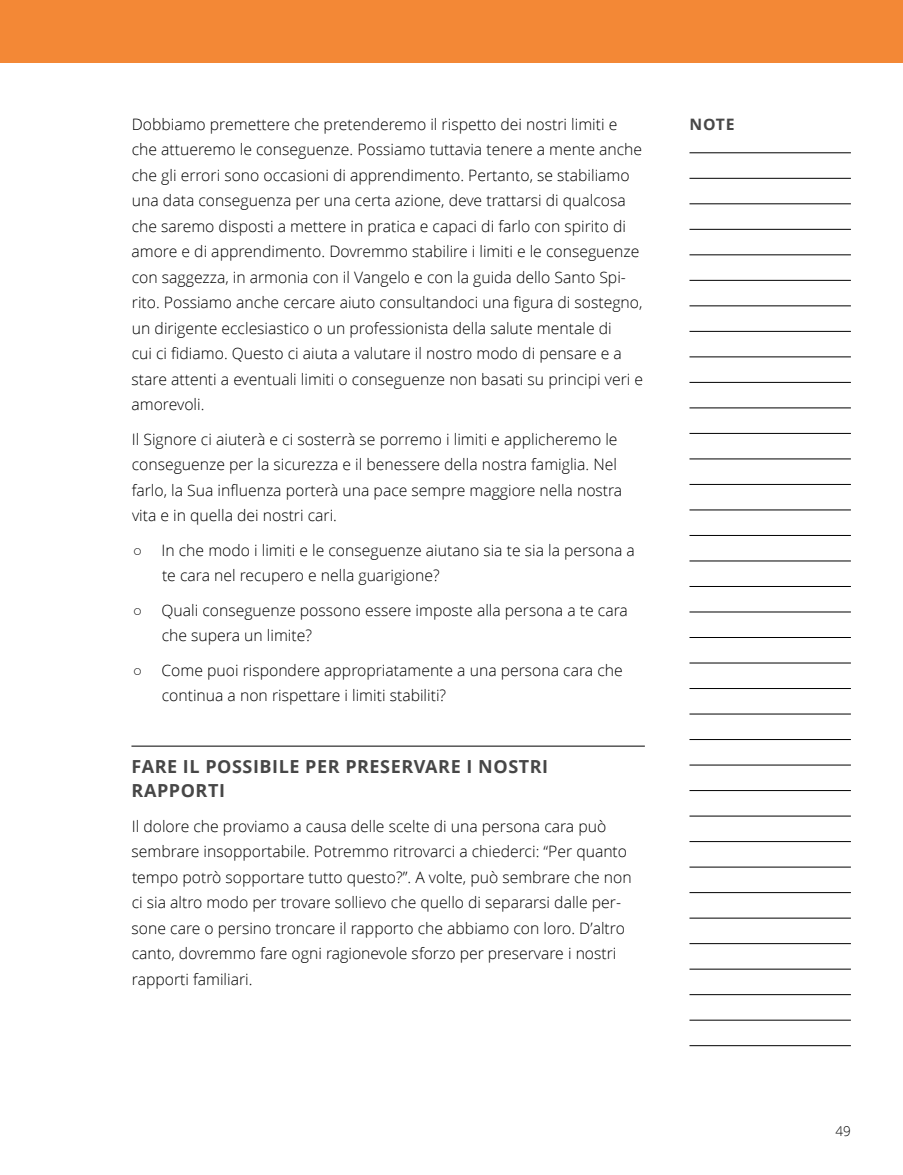
<style>
.page{position:relative;width:903px;height:1175px;background:#fff}
.page>*{position:absolute;margin:0;border:0;box-sizing:border-box;transform-origin:0 0}
.t1{font:700 18px/24px "Zoramlds Lat";letter-spacing:.03em;color:#474747}
.p2{font:300 15.75px/25.5px "Zoramlds Lat";color:#000}
.p2_first{font:300 15.75px/25.5px "Zoramlds Lat";color:#000}
.p2_bullet-1_last_end{font:300 15.75px/25.5px "Zoramlds Lat";color:#000}
.p2_bullet-1_first{font:300 15.75px/25.5px "Zoramlds Lat";color:#000}
.p2_bullet-1_next{font:300 15.75px/25.5px "Zoramlds Lat";color:#000}
.t2{font:700 15.75px "Zoramlds Lat";color:#474747}
.t3{font:300 13.5px "Zoramlds Lat";color:#000}
</style>
<div class="page">
<hr style="left:689px;top:152px;width:162px;height:1px;background:#000">
<hr style="left:689px;top:178px;width:162px;height:1px;background:#000">
<hr style="left:689px;top:203px;width:162px;height:1px;background:#000">
<hr style="left:689px;top:229px;width:162px;height:1px;background:#000">
<hr style="left:689px;top:254px;width:162px;height:1px;background:#000">
<hr style="left:689px;top:280px;width:162px;height:1px;background:#000">
<hr style="left:689px;top:305px;width:162px;height:1px;background:#000">
<hr style="left:689px;top:331px;width:162px;height:1px;background:#000">
<hr style="left:689px;top:356px;width:162px;height:1px;background:#000">
<hr style="left:689px;top:382px;width:162px;height:1px;background:#000">
<hr style="left:689px;top:407px;width:162px;height:1px;background:#000">
<hr style="left:689px;top:433px;width:162px;height:1px;background:#000">
<hr style="left:689px;top:458px;width:162px;height:1px;background:#000">
<hr style="left:689px;top:484px;width:162px;height:1px;background:#000">
<hr style="left:689px;top:509px;width:162px;height:1px;background:#000">
<hr style="left:689px;top:535px;width:162px;height:1px;background:#000">
<hr style="left:689px;top:560px;width:162px;height:1px;background:#000">
<hr style="left:689px;top:586px;width:162px;height:1px;background:#000">
<hr style="left:689px;top:611px;width:162px;height:1px;background:#000">
<hr style="left:689px;top:637px;width:162px;height:1px;background:#000">
<hr style="left:689px;top:662px;width:162px;height:1px;background:#000">
<hr style="left:689px;top:688px;width:162px;height:1px;background:#000">
<hr style="left:689px;top:713px;width:162px;height:1px;background:#000">
<hr style="left:689px;top:739px;width:162px;height:1px;background:#000">
<hr style="left:689px;top:764px;width:162px;height:1px;background:#000">
<hr style="left:689px;top:790px;width:162px;height:1px;background:#000">
<hr style="left:689px;top:815px;width:162px;height:1px;background:#000">
<hr style="left:689px;top:841px;width:162px;height:1px;background:#000">
<hr style="left:689px;top:866px;width:162px;height:1px;background:#000">
<hr style="left:689px;top:892px;width:162px;height:1px;background:#000">
<hr style="left:689px;top:917px;width:162px;height:1px;background:#000">
<hr style="left:689px;top:943px;width:162px;height:1px;background:#000">
<hr style="left:689px;top:968px;width:162px;height:1px;background:#000">
<hr style="left:689px;top:994px;width:162px;height:1px;background:#000">
<hr style="left:689px;top:1019px;width:162px;height:1px;background:#000">
<hr style="left:689px;top:1045px;width:162px;height:1px;background:#000">
<div style="left:0;top:0;width:903px;height:63px;background:#f38836"></div>
<hr style="left:131px;top:746px;width:514px;height:1px;background:#000">
<p class="p2" style="left:132px;top:111px;width:487px">Dobbiamo premettere che pretenderemo il rispetto dei nostri limiti e</p>
<p class="t2" style="left:689px;top:112px;width:47px">NOTE</p>
<p class="p2" style="left:131px;top:137px;width:513px">che attueremo le conseguenze. Possiamo tuttavia tenere a mente anche che gli errori sono occasioni di apprendimento. Pertanto, se stabiliamo una data conseguenza per una certa azione, deve trattarsi di qualcosa che saremo disposti a mettere in pratica e capaci di farlo con spirito di amore e di apprendimento. Dovremmo stabilire i limiti e le conseguenze con saggezza, in armonia con il Vangelo e con la guida dello Santo Spi&shy;rito. Possiamo anche cercare aiuto consultandoci una figura di sostegno, un dirigente ecclesiastico o un professionista della salute mentale di<br>cui ci fidiamo. Questo ci aiuta a valutare il nostro modo di pensare e a stare attenti a eventuali limiti o conseguenze non basati su principi veri e amorevoli.</p>
<p class="p2" style="left:132px;top:426px;width:492px">Il Signore ci aiuterà e ci sosterrà se porremo i limiti e applicheremo le conseguenze per la sicurezza e il benessere della nostra famiglia. Nel farlo, la Sua influenza porterà una pace sempre maggiore nella nostra vita e in quella dei nostri cari.</p>
<p class="p2_bullet-1_first" style="left:162px;top:537px;width:474px;text-indent:-29px">○ In che modo i limiti e le conseguenze aiutano sia te sia la persona a te cara nel recupero e nella guarigione?</p>
<p class="p2_bullet-1_next" style="left:162px;top:597px;width:467px;text-indent:-29px">○ Quali conseguenze possono essere imposte alla persona a te cara che supera un limite?</p>
<p class="p2_bullet-1_last_end" style="left:162px;top:657px;width:462px;text-indent:-29px">○ Come puoi rispondere appropriatamente a una persona cara che continua a non rispettare i limiti stabiliti?</p>
<p class="t1" style="left:132px;top:755px;width:418px">FARE IL POSSIBILE PER PRESERVARE I NOSTRI<br>RAPPORTI</p>
<p class="p2_first" style="left:132px;top:813px;width:501px">Il dolore che proviamo a causa delle scelte di una persona cara può sembrare insopportabile. Potremmo ritrovarci a chiederci: “Per quanto tempo potrò sopportare tutto questo?”. A volte, può sembrare che non ci sia altro modo per trovare sollievo che quello di separarsi dalle per&shy;sone care o persino troncare il rapporto che abbiamo con loro. D’altro canto, dovremmo fare ogni ragionevole sforzo per preservare i nostri rapporti familiari.</p>
<p class="t3" style="left:835px;top:1121px;width:17px">49</p>
</div>
